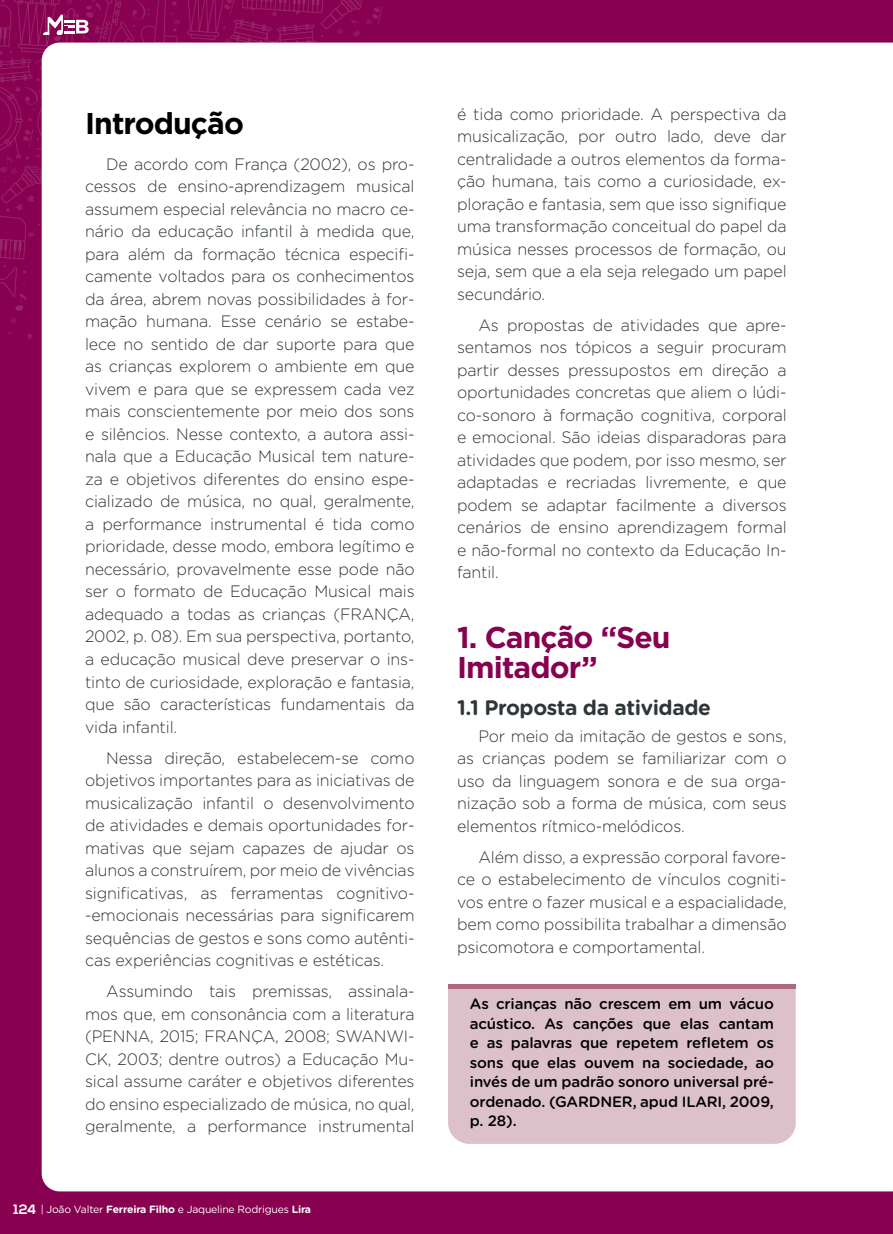
<style>
.page{position:relative;width:893px;height:1234px;background:#fff}
.page>*{position:absolute;margin:0;border:0;box-sizing:border-box;transform-origin:0 0}
.Sub_titulo{font:700 30px/30px "Gotham";letter-spacing:-.03em;color:#870150}
.Sub_titulo-2{font:700 30px "Gotham";letter-spacing:-.03em;color:#000}
.Sub_titulo_3{font:700 21px "Gotham Rounded";letter-spacing:-.02em;color:#2f3639}
.texto_Gothan_11{font:300 16.5px/22.5px "Gotham Rounded";letter-spacing:-.01em;color:#2f3639;text-align:justify}
.Sitação_de_autor{font:500 15px/19.5px "Gotham Rounded";letter-spacing:-.01em;color:#000;text-align:justify}
.t1{font:10.5px "Gotham Rounded";letter-spacing:-.02em;color:#fff;scale:.95 1}
.s1{font-family:"Nexa";font-weight:700;font-size:13.5px}
.s2{font-weight:700}
</style>
<div class="page">
<div style="left:0;top:0;width:893px;height:1233px;background:#870150"></div>
<svg style="left:27px;top:333px;width:5px;height:6px"></svg>
<div style="left:42px;top:43px;width:850px;height:1148px;background:#fff"></div>
<svg style="left:892px;top:43px;width:1px;height:1148px"></svg>
<div style="left:448px;top:988px;width:348px;height:155px;background:#dcc1cb"></div>
<hr style="left:448px;top:984px;width:348px;height:4px;background:#ad6884">
<svg style="left:0;top:0;width:383px;height:325px"></svg>
<p class="Sub_titulo-2" style="left:85px;top:106px;width:160px">Introdução</p>
<p class="texto_Gothan_11" style="left:85px;top:152px;width:331px;text-indent:21px">De acordo com França (2002), os pro&shy;cessos de ensino-aprendizagem musical assumem especial relevância no macro ce&shy;nário da educação infantil à medida que, para além da formação técnica especifi&shy;camente voltados para os conhecimentos da área, abrem novas possibilidades à for&shy;mação humana. Esse cenário se estabe&shy;lece no sentido de dar suporte para que as crianças explorem o ambiente em que vivem e para que se expressem cada vez mais conscientemente por meio dos sons e silêncios. Nesse contexto, a autora assi&shy;nala que a Educação Musical tem nature&shy;za e objetivos diferentes do ensino espe&shy;cializado de música, no qual, geralmente, a performance instrumental é tida como prioridade, desse modo, embora legítimo e necessário, provavelmente esse pode não ser o formato de Educação Musical mais adequado a todas as crianças (FRANÇA, 2002, p. 08). Em sua perspectiva, portanto, a educação musical deve preservar o ins&shy;tinto de curiosidade, exploração e fantasia, que são características fundamentais da vida infantil.</p>
<p class="texto_Gothan_11" style="left:85px;top:745px;width:331px;text-indent:21px">Nessa direção, estabelecem-se como objetivos importantes para as iniciativas de musicalização infantil o desenvolvimento de atividades e demais oportunidades for&shy;mativas que sejam capazes de ajudar os alunos a construírem, por meio de vivências significativas, as ferramentas cognitivo--emocionais necessárias para significarem sequências de gestos e sons como autênti&shy;cas experiências cognitivas e estéticas.</p>
<p class="texto_Gothan_11" style="left:85px;top:979px;width:331px;text-indent:21px">Assumindo tais premissas, assinala&shy;mos que, em consonância com a literatura (PENNA, 2015; FRANÇA, 2008; SWANWI-CK, 2003; dentre outros) a Educação Mu&shy;sical assume caráter e objetivos diferentes do ensino especializado de música, no qual, geralmente, a performance instrumental</p>
<p class="t1" style="left:14px;top:1201px;width:315px"><span class="s1">124</span> | João Valter <span class="s2">Ferreira Filho</span> e Jaqueline Rodrigues <span class="s2">Lira</span></p>
<p class="texto_Gothan_11" style="left:457px;top:102px;width:331px">é tida como prioridade. A perspectiva da musicalização, por outro lado, deve dar centralidade a outros elementos da forma&shy;ção humana, tais como a curiosidade, ex&shy;ploração e fantasia, sem que isso signifique uma transformação conceitual do papel da música nesses processos de formação, ou seja, sem que a ela seja relegado um papel secundário.</p>
<p class="texto_Gothan_11" style="left:457px;top:313px;width:331px;text-indent:21px">As propostas de atividades que apre&shy;sentamos nos tópicos a seguir procuram partir desses pressupostos em direção a oportunidades concretas que aliem o lúdi&shy;co-sonoro à formação cognitiva, corporal e emocional. São ideias disparadoras para atividades que podem, por isso mesmo, ser adaptadas e recriadas livremente, e que podem se adaptar facilmente a diversos cenários de ensino aprendizagem formal e não-formal no contexto da Educação In&shy;fantil.</p>
<p class="Sub_titulo" style="left:457px;top:621px;width:215px">1. Canção “Seu<br>Imitador”</p>
<p class="Sub_titulo_3" style="left:457px;top:691px;width:255px">1.1 Proposta da atividade</p>
<p class="texto_Gothan_11" style="left:457px;top:723px;width:331px;text-indent:21px">Por meio da imitação de gestos e sons, as crianças podem se familiarizar com o uso da linguagem sonora e de sua orga&shy;nização sob a forma de música, com seus elementos rítmico-melódicos.</p>
<p class="texto_Gothan_11" style="left:457px;top:844px;width:331px;text-indent:21px">Além disso, a expressão corporal favore&shy;ce o estabelecimento de vínculos cogniti&shy;vos entre o fazer musical e a espacialidade, bem como possibilita trabalhar a dimensão psicomotora e comportamental.</p>
<p class="Sitação_de_autor" style="left:470px;top:993px;width:306px">As crianças não crescem em um vácuo acústico. As canções que elas cantam e as palavras que repetem refletem os sons que elas ouvem na sociedade, ao invés de um padrão sonoro universal pré&shy;ordenado. (GARDNER, apud ILARI, 2009, p. 28).</p>
</div>
